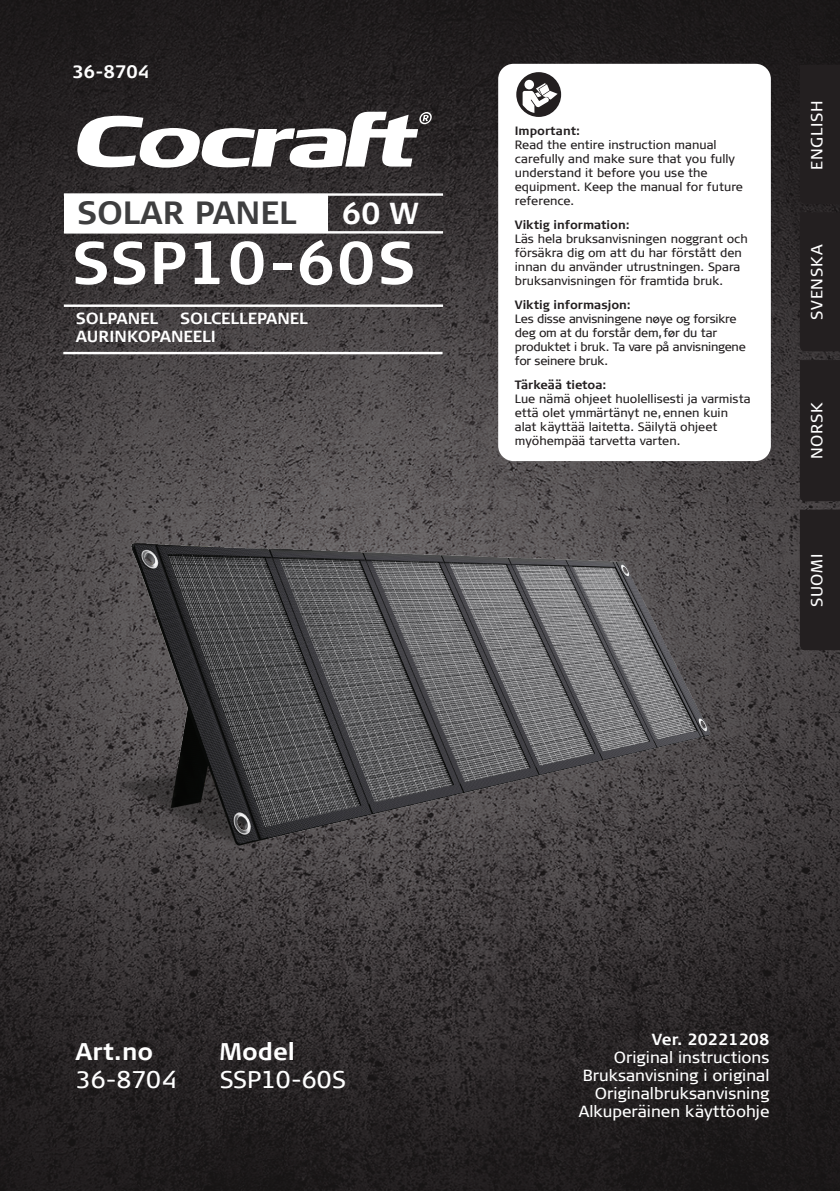
<style>
.page{position:relative;width:840px;height:1191px;background:#fff}
.page>*{position:absolute;margin:0;border:0;box-sizing:border-box;transform-origin:0 0}
.t1{font:700 60px "Signa Offc";letter-spacing:.03em;color:#fff}
.t2{font:700 32px "Signa Offc";color:#3e3e3f}
.t3{font:700 30.2px "Signa Offc";color:#fff}
.t4{font:24px "Signa Offc";color:#fff}
.t5{font:700 24px "Signa Offc";color:#fff}
.t6{font:700 18px "Signa Offc";color:#fff}
.t7{font:16px/18px "Signa Offc";color:#fff;text-align:right}
.t8{font:700 16px/17.6px "Signa Offc";color:#fff}
.t9{font:16px "Signa Offc";letter-spacing:.045em;color:#fff}
.t10{font:16px "Signa Offc";letter-spacing:.05em;color:#fff}
.t11{font:12px/14px "Signa Offc";color:#231f20}
.t12{font:12px/14px "Signa Offc";letter-spacing:-.02em;color:#231f20}
.t13{font:700 12px "Signa Offc";color:#231f20}
</style>
<div class="page">
<img style="left:0;top:0;width:839px;height:1191px">
<div style="left:799px;top:65px;width:40px;height:139px;background:#231f20"></div>
<div style="left:799px;top:212px;width:40px;height:139px;background:#231f20"></div>
<div style="left:799px;top:360px;width:40px;height:141px;background:#231f20"></div>
<div style="left:799px;top:509px;width:40px;height:141px;background:#231f20"></div>
<svg style="left:77px;top:112px;width:354px;height:56px"></svg>
<div style="left:498px;top:64px;width:272px;height:397px;background:#fff;border-radius:15px"></div>
<div style="left:516px;top:72px;width:45px;height:45px;background:#231f20;border-radius:50%"></div>
<div style="left:524px;top:80px;width:9px;height:9px;background:#fff;border-radius:50%"></div>
<svg style="left:522px;top:83px;width:35px;height:30px"></svg>
<hr style="left:64px;top:193px;width:379px;height:3px;background:#fff">
<hr style="left:64px;top:231px;width:379px;height:2px;background:#fff">
<hr style="left:64px;top:304px;width:379px;height:3px;background:#fff">
<hr style="left:63px;top:352px;width:379px;height:2px;background:#fff">
<div style="left:64px;top:194px;width:263px;height:39px;background:#fff"></div>
<img style="left:57px;top:493px;width:697px;height:381px">
<h3 class="t6" style="left:72px;top:61px;width:79px">36-8704</h3>
<h2 class="t2" style="left:77px;top:194px;width:221px">SOLAR PANEL</h2>
<h3 class="t3" style="left:342px;top:196px;width:78px">60 W</h3>
<h1 class="t1" style="left:72px;top:228px;width:344px">SSP10-60S</h1>
<h3 class="t8" style="left:76px;top:310px;width:233px;text-indent:104px">SOLCELLEPANEL<br>AURINKOPANEELI</h3>
<h3 class="t8" style="left:76px;top:310px;width:84px">SOLPANEL</h3>
<p class="t13" style="left:514px;top:124px;width:67px">Important:</p>
<p class="t11" style="left:514px;top:138px;width:229px">Read the entire instruction manual carefully and make sure that you fully understand it before you use the equipment. Keep the manual for future reference.</p>
<p class="t13" style="left:514px;top:218px;width:116px">Viktig information:</p>
<p class="t11" style="left:514px;top:232px;width:234px">Läs hela bruksanvisningen noggrant och försäkra dig om att du har förstått den innan du använder utrustningen. Spara bruksanvisningen för framtida bruk.</p>
<p class="t13" style="left:514px;top:298px;width:117px">Viktig informasjon:</p>
<p class="t12" style="left:514px;top:312px;width:232px">Les disse anvisningene nøye og forsikre deg om at du forstår dem, før du tar produktet i bruk. Ta vare på anvisningene for seinere bruk.</p>
<p class="t13" style="left:514px;top:378px;width:93px">Tärkeää tietoa:</p>
<p class="t11" style="left:514px;top:392px;width:237px">Lue nämä ohjeet huolellisesti ja varmista että olet ymmärtänyt ne, ennen kuin alat käyttää laitetta. Säilytä ohjeet myöhempää tarvetta varten.</p>
<h3 class="t9" style="left:807px;top:169px;width:71px;rotate:-90deg">ENGLISH</h3>
<h3 class="t10" style="left:807px;top:320px;width:77px;rotate:-90deg">SVENSKA</h3>
<h3 class="t7" style="left:807px;top:459px;width:59px;rotate:-90deg">NORSK</h3>
<h3 class="t7" style="left:807px;top:607px;width:55px;rotate:-90deg">SUOMI</h3>
<h3 class="t5" style="left:76px;top:1037px;width:79px">Art.no</h3>
<h3 class="t5" style="left:220px;top:1037px;width:77px">Model</h3>
<h3 class="t4" style="left:76px;top:1066px;width:103px">36-8704</h3>
<h3 class="t4" style="left:220px;top:1066px;width:127px">SSP10-60S</h3>
<h3 class="t8" style="left:651px;top:1030px;width:119px">Ver. 20221208</h3>
<h3 class="t7" style="left:578px;top:1048px;width:192px">Original instructions<br>Bruksanvisning i original<br>Originalbruksanvisning<br>Alkuperäinen käyttöohje</h3>
</div>
